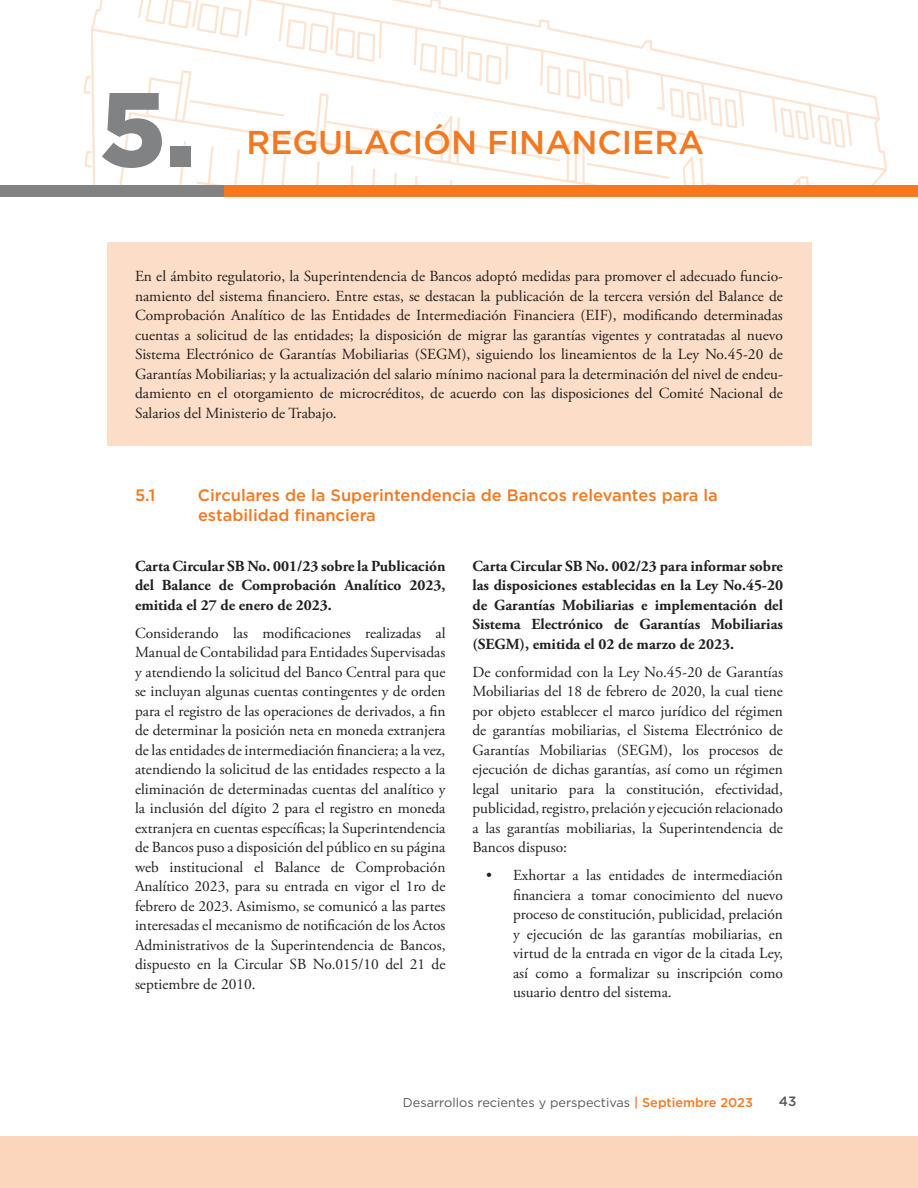
<style>
.page{position:relative;width:918px;height:1188px;background:#fff}
.page>*{position:absolute;margin:0;border:0;box-sizing:border-box;transform-origin:0 0}
.t1{font:900 105px "Gotham";color:#808284}
.t2{font:500 33px "Gotham";color:#f47820}
.t3{font:500 16.5px/19.8px "Gotham";color:#f47820}
.t4{font:15.3px/19.5px "Adobe Garamond Pro";color:#221f1f;text-align:justify}
.t5{font:700 15.3px/19.5px "Adobe Garamond Pro";color:#221f1f;text-align:justify}
.t6{font:500 13.5px "Gotham";color:#57585a}
.t7{font:12.75px "Gotham";color:#57585a}
.s1{font-weight:500;color:#f47820}
</style>
<div class="page">
<div style="left:223px;top:186px;width:695px;height:11px;background:#f47820"></div>
<div style="left:0;top:186px;width:223px;height:11px;background:#808284"></div>
<svg style="left:83px;top:76px;width:6px;height:18px"></svg>
<svg style="left:23px;top:151px;width:895px;height:35px"></svg>
<svg style="left:89px;top:4px;width:800px;height:167px"></svg>
<svg style="left:100px;top:0;width:782px;height:122px"></svg>
<svg style="left:136px;top:0;width:718px;height:187px"></svg>
<div style="left:0;top:1137px;width:918px;height:51px;background:#fbd6bc"></div>
<div style="left:107px;top:242px;width:704px;height:203px;background:#fcddc7"></div>
<h1 class="t1" style="left:100px;top:82px;width:97px">5.</h1>
<h2 class="t2" style="left:246px;top:124px;width:459px">REGULACIÓN FINANCIERA</h2>
<p class="t4" style="left:135px;top:267px;width:650px">En el ámbito regulatorio, la Superintendencia de Bancos adoptó medidas para promover el adecuado funcio&shy;namiento del sistema financiero. Entre estas, se destacan la publicación de la tercera versión del Balance de Comprobación Analítico de las Entidades de Intermediación Financiera (EIF), modificando determinadas cuentas a solicitud de las entidades; la disposición de migrar las garantías vigentes y contratadas al nuevo Sistema Electrónico de Garantías Mobiliarias (SEGM), siguiendo los lineamientos de la Ley No.45-20 de Garantías Mobiliarias; y la actualización del salario mínimo nacional para la determinación del nivel de endeu&shy;damiento en el otorgamiento de microcréditos, de acuerdo con las disposiciones del Comité Nacional de Salarios del Ministerio de Trabajo.</p>
<p class="t3" style="left:135px;top:486px;width:22px">5.1</p>
<p class="t3" style="left:198px;top:486px;width:521px">Circulares de la Superintendencia de Bancos relevantes para la estabilidad financiera</p>
<p class="t5" style="left:472px;top:557px;width:312px">Carta Circular SB No. 002/23 para informar sobre las disposiciones establecidas en la Ley No.45-20 de Garantías Mobiliarias e implementación del Sistema Electrónico de Garantías Mobiliarias (SEGM), emitida el 02 de marzo de 2023.</p>
<p class="t4" style="left:472px;top:662px;width:312px">De conformidad con la Ley No.45-20 de Garantías Mobiliarias del 18 de febrero de 2020, la cual tiene por objeto establecer el marco jurídico del régimen de garantías mobiliarias, el Sistema Electrónico de Garantías Mobiliarias (SEGM), los procesos de ejecución de dichas garantías, así como un régimen legal unitario para la constitución, efectividad, publicidad, registro, prelación y ejecución relacionado a las garantías mobiliarias, la Superintendencia de Bancos dispuso:</p>
<p class="t4" style="left:513px;top:866px;width:272px;text-indent:-27px">• Exhortar a las entidades de intermediación financiera a tomar conocimiento del nuevo proceso de constitución, publicidad, prelación y ejecución de las garantías mobiliarias, en virtud de la entrada en vigor de la citada Ley, así como a formalizar su inscripción como usuario dentro del sistema.</p>
<p class="t5" style="left:135px;top:557px;width:312px">Carta Circular SB No. 001/23 sobre la Publicación del Balance de Comprobación Analítico 2023, emitida el 27 de enero de 2023.</p>
<p class="t4" style="left:135px;top:623px;width:312px">Considerando las modificaciones realizadas al Manual de Contabilidad para Entidades Supervisadas y atendiendo la solicitud del Banco Central para que se incluyan algunas cuentas contingentes y de orden para el registro de las operaciones de derivados, a fin de determinar la posición neta en moneda extranjera de las entidades de intermediación financiera; a la vez, atendiendo la solicitud de las entidades respecto a la eliminación de determinadas cuentas del analítico y la inclusión del dígito 2 para el registro en moneda extranjera en cuentas específicas; la Superintendencia de Bancos puso a disposición del público en su página web institucional el Balance de Comprobación Analítico 2023, para su entrada en vigor el 1ro de febrero de 2023. Asimismo, se comunicó a las partes interesadas el mecanismo de notificación de los Actos Administrativos de la Superintendencia de Bancos, dispuesto en la Circular SB No.015/10 del 21 de septiembre de 2010.</p>
<p class="t7" style="left:403px;top:1096px;width:352px">Desarrollos recientes y perspectivas <span class="s1">| Septiembre 2023</span></p>
<p class="t6" style="left:779px;top:1094px;width:19px">43</p>
</div>
